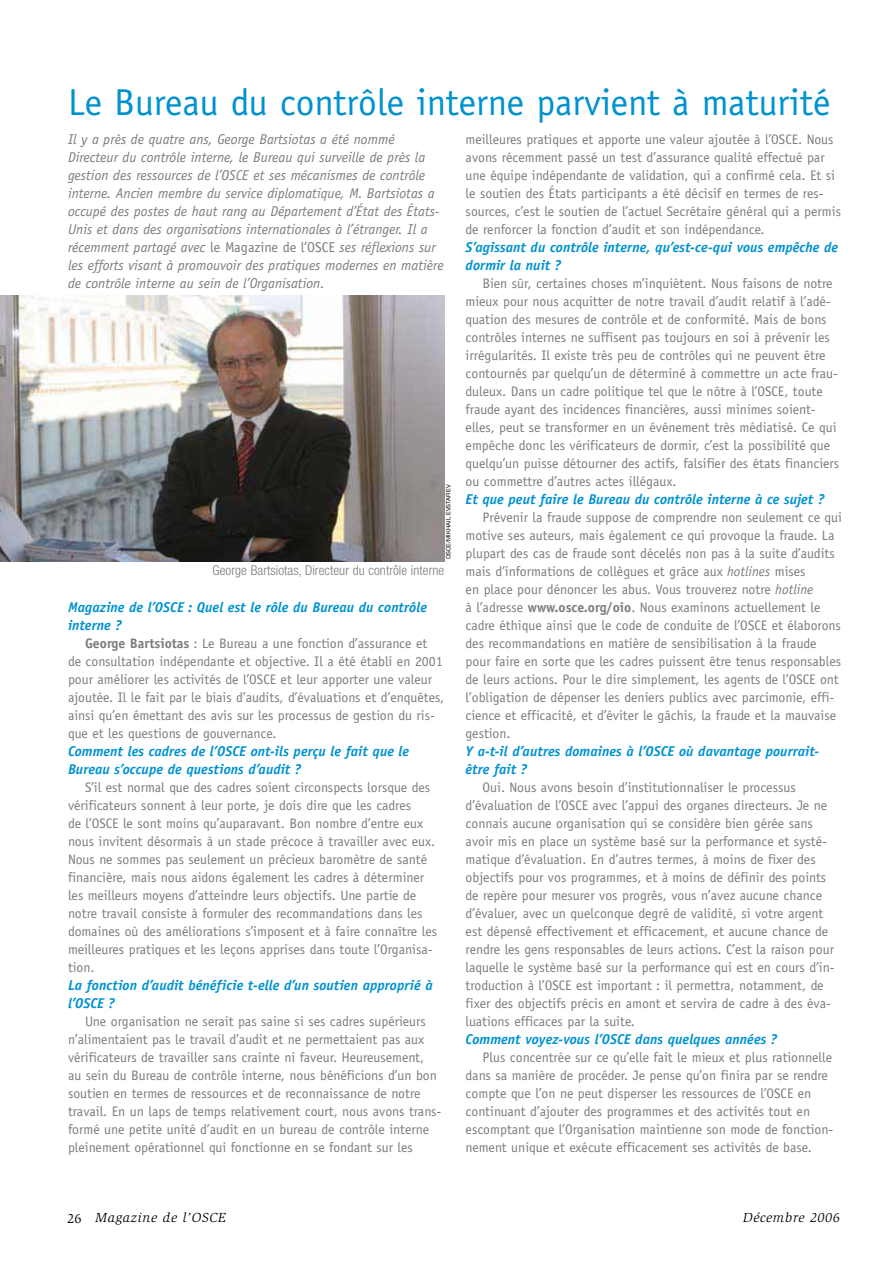
<style>
.page{position:relative;width:893px;height:1263px;background:#fff}
.page>*{position:absolute;margin:0;border:0;box-sizing:border-box;transform-origin:0 0}
.t1{font:37.5px "Officina Sans";color:#0092d0}
.t2{font:italic 14.25px/18px "Officina Sans";color:#7b7c7e}
.t3{font:italic 700 14.25px/18px "Officina Sans";color:#0092d0}
.t4{font:13.8px/18px "Officina Sans";color:#7b7c7e}
.t5{font:300 condensed 13.5px "Helvetica Neue";letter-spacing:.005em;color:#7b7c7e}
.t6{font:italic 13.5px "Slimbach";letter-spacing:.05em;color:#000}
.t7{font:6px "Helvetica Neue";color:#000}
.s1{font-style:normal}
.s2{font-style:italic}
.s3{font-weight:700}
</style>
<div class="page">
<img style="left:0;top:296px;width:444px;height:265px">
<h1 class="t1" style="left:68px;top:88px;width:764px">Le Bureau du contrôle interne parvient à maturité</h1>
<p class="t2" style="left:68px;top:131px;width:377px">Il y a près de quatre ans, George Bartsiotas a été nommé Directeur du contrôle interne, le Bureau qui surveille de près la gestion des ressources de l’OSCE et ses mécanismes de contrôle interne. Ancien membre du service diplomatique, M. Bartsiotas a occupé des postes de haut rang au Département d’État des États-Unis et dans des organisations internationales à l’étranger. Il a récemment partagé avec <span class="s1">le Magazine de l’OSCE</span> ses réflexions sur les efforts visant à promouvoir des pratiques modernes en matière de contrôle interne au sein de l’Organisation.</p>
<p class="t4" style="left:466px;top:131px;width:377px">meilleures pratiques et apporte une valeur ajoutée à l’OSCE. Nous avons récemment passé un test d’assurance qualité effectué par une équipe indépendante de validation, qui a confirmé cela. Et si le soutien des États participants a été décisif en termes de res&shy;sources, c’est le soutien de l’actuel Secrétaire général qui a permis de renforcer la fonction d’audit et son indépendance.</p>
<p class="t3" style="left:466px;top:239px;width:374px">S’agissant du contrôle interne, qu’est-ce-qui vous empêche de dormir la nuit ?</p>
<p class="t4" style="left:466px;top:275px;width:375px;text-indent:17px">Bien sûr, certaines choses m’inquiètent. Nous faisons de notre mieux pour nous acquitter de notre travail d’audit relatif à l’adé&shy;quation des mesures de contrôle et de conformité. Mais de bons contrôles internes ne suffisent pas toujours en soi à prévenir les irrégularités. Il existe très peu de contrôles qui ne peuvent être contournés par quelqu’un de déterminé à commettre un acte frau&shy;duleux. Dans un cadre politique tel que le nôtre à l’OSCE, toute fraude ayant des incidences financières, aussi minimes soient&shy;elles, peut se transformer en un événement très médiatisé. Ce qui empêche donc les vérificateurs de dormir, c’est la possibilité que quelqu’un puisse détourner des actifs, falsifier des états financiers ou commettre d’autres actes illégaux.</p>
<p class="t3" style="left:466px;top:491px;width:360px">Et que peut faire le Bureau du contrôle interne à ce sujet ?</p>
<p class="t4" style="left:466px;top:509px;width:378px;text-indent:17px">Prévenir la fraude suppose de comprendre non seulement ce qui motive ses auteurs, mais également ce qui provoque la fraude. La plupart des cas de fraude sont décelés non pas à la suite d’audits mais d’informations de collègues et grâce aux <span class="s2">hotlines</span> mises<br>en place pour dénoncer les abus. Vous trouverez notre <span class="s2">hotline<br></span>à l’adresse <span class="s3">www.osce.org/oio</span>. Nous examinons actuellement le cadre éthique ainsi que le code de conduite de l’OSCE et élaborons des recommandations en matière de sensibilisation à la fraude pour faire en sorte que les cadres puissent être tenus responsables de leurs actions. Pour le dire simplement, les agents de l’OSCE ont l’obligation de dépenser les deniers publics avec parcimonie, effi&shy;cience et efficacité, et d’éviter le gâchis, la fraude et la mauvaise gestion.</p>
<p class="t3" style="left:466px;top:743px;width:355px">Y a-t-il d’autres domaines à l’OSCE où davantage pourrait&shy;être fait ?</p>
<p class="t4" style="left:466px;top:779px;width:371px;text-indent:17px">Oui. Nous avons besoin d’institutionnaliser le processus d’évaluation de l’OSCE avec l’appui des organes directeurs. Je ne connais aucune organisation qui se considère bien gérée sans avoir mis en place un système basé sur la performance et systé&shy;matique d’évaluation. En d’autres termes, à moins de fixer des objectifs pour vos programmes, et à moins de définir des points de repère pour mesurer vos progrès, vous n’avez aucune chance d’évaluer, avec un quelconque degré de validité, si votre argent est dépensé effectivement et efficacement, et aucune chance de rendre les gens responsables de leurs actions. C’est la raison pour laquelle le système basé sur la performance qui est en cours d’in&shy;troduction à l’OSCE est important : il permettra, notamment, de fixer des objectifs précis en amont et servira de cadre à des éva&shy;luations efficaces par la suite.</p>
<p class="t3" style="left:466px;top:1031px;width:313px">Comment voyez-vous l’OSCE dans quelques années ?</p>
<p class="t4" style="left:466px;top:1049px;width:369px;text-indent:17px">Plus concentrée sur ce qu’elle fait le mieux et plus rationnelle dans sa manière de procéder. Je pense qu’on finira par se rendre compte que l’on ne peut disperser les ressources de l’OSCE en continuant d’ajouter des programmes et des activités tout en escomptant que l’Organisation maintienne son mode de fonction&shy;nement unique et exécute efficacement ses activités de base.</p>
<p class="t7" style="left:446px;top:559px;width:76px;rotate:-90deg">OSCE/MIKHAIL EVSTAFIEV</p>
<p class="t5" style="left:212px;top:566px;width:233px">George Bartsiotas, Directeur du contrôle interne</p>
<p class="t3" style="left:68px;top:599px;width:360px">Magazine de l’OSCE : Quel est le rôle du Bureau du contrôle interne ?</p>
<p class="t4" style="left:68px;top:635px;width:378px;text-indent:17px"><span class="s3">George Bartsiotas</span> : Le Bureau a une fonction d’assurance et<br>de consultation indépendante et objective. Il a été établi en 2001 pour améliorer les activités de l’OSCE et leur apporter une valeur ajoutée. Il le fait par le biais d’audits, d’évaluations et d’enquêtes, ainsi qu’en émettant des avis sur les processus de gestion du ris&shy;que et les questions de gouvernance.</p>
<p class="t3" style="left:68px;top:743px;width:343px">Comment les cadres de l’OSCE ont-ils perçu le fait que le<br>Bureau s’occupe de questions d’audit ?</p>
<p class="t4" style="left:68px;top:779px;width:371px;text-indent:17px">S’il est normal que des cadres soient circonspects lorsque des vérificateurs sonnent à leur porte, je dois dire que les cadres<br>de l’OSCE le sont moins qu’auparavant. Bon nombre d’entre eux nous invitent désormais à un stade précoce à travailler avec eux.<br>Nous ne sommes pas seulement un précieux baromètre de santé financière, mais nous aidons également les cadres à déterminer les meilleurs moyens d’atteindre leurs objectifs. Une partie de notre travail consiste à formuler des recommandations dans les domaines où des améliorations s’imposent et à faire connaître les meilleures pratiques et les leçons apprises dans toute l’Organisa&shy;tion.</p>
<p class="t3" style="left:68px;top:977px;width:366px">La fonction d’audit bénéficie t-elle d’un soutien approprié à l’OSCE ?</p>
<p class="t4" style="left:68px;top:1013px;width:375px;text-indent:17px">Une organisation ne serait pas saine si ses cadres supérieurs n’alimentaient pas le travail d’audit et ne permettaient pas aux vérificateurs de travailler sans crainte ni faveur. Heureusement,<br>au sein du Bureau de contrôle interne, nous bénéficions d’un bon soutien en termes de ressources et de reconnaissance de notre travail. En un laps de temps relativement court, nous avons trans&shy;formé une petite unité d’audit en un bureau de contrôle interne pleinement opérationnel qui fonctionne en se fondant sur les</p>
<p class="t6" style="left:68px;top:1212px;width:160px"><span class="s1">26</span> Magazine de l’OSCE</p>
<p class="t6" style="left:743px;top:1212px;width:98px">Décembre 2006</p>
</div>
